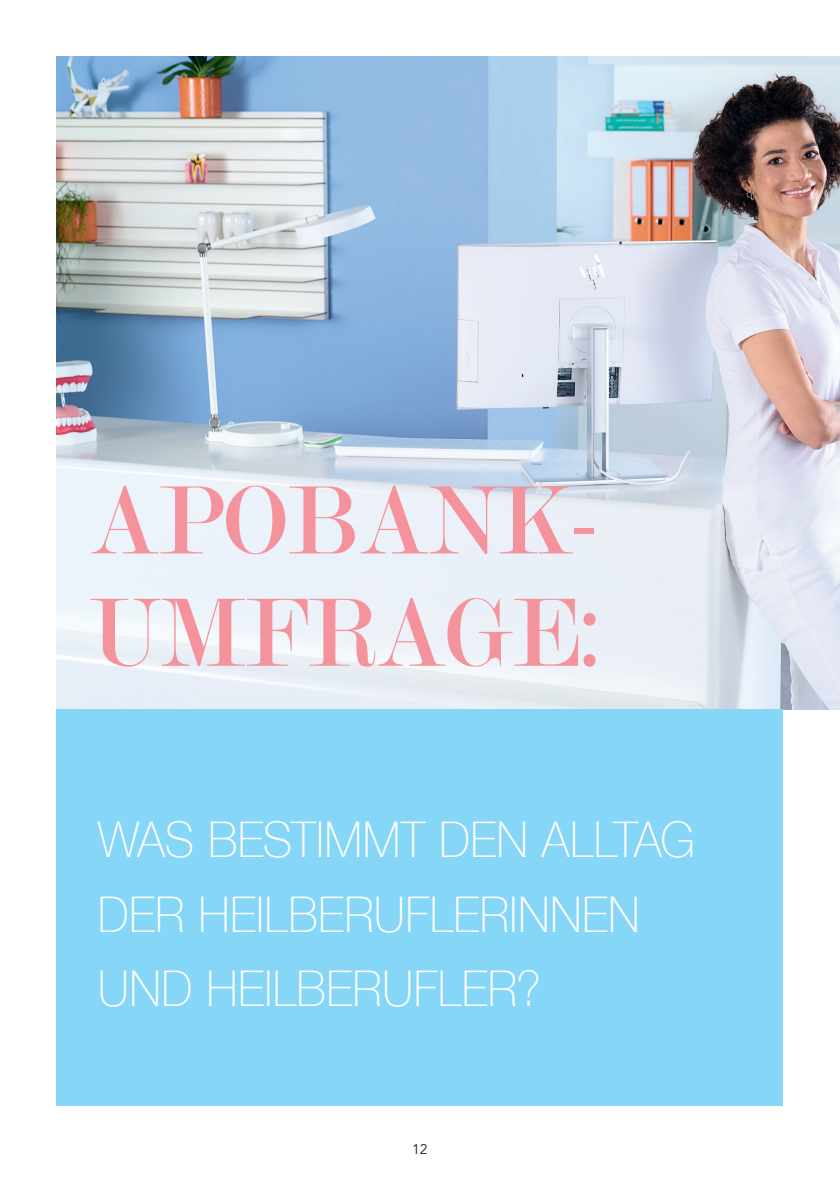
<style>
.page{position:relative;width:840px;height:1191px;background:#fff}
.page>*{position:absolute;margin:0;border:0;box-sizing:border-box;transform-origin:0 0}
.t1{font:103.8px/112.4px "Modern";letter-spacing:.015em;color:#f5939c;scale:.95 1}
.t2{font:100 49.2px/75px "Helvetica Neue";letter-spacing:.01em;color:#fff;scale:.95 1}
.t3{font:14px "Avenir";color:#231f20}
</style>
<div class="page">
<img style="left:57px;top:57px;width:782px;height:652px">
<div style="left:57px;top:709px;width:725px;height:397px;background:#86d6f7"></div>
<h1 class="t1" style="left:89px;top:466px;width:542px">APOBANK-<br>UMFRAGE:</h1>
<p class="t2" style="left:98px;top:799px;width:629px">WAS BESTIMMT DEN ALLTAG<br>DER HEILBERUFLERINNEN<br>UND HEILBERUFLER?</p>
<p class="t3" style="left:412px;top:1140px;width:17px">12</p>
</div>
